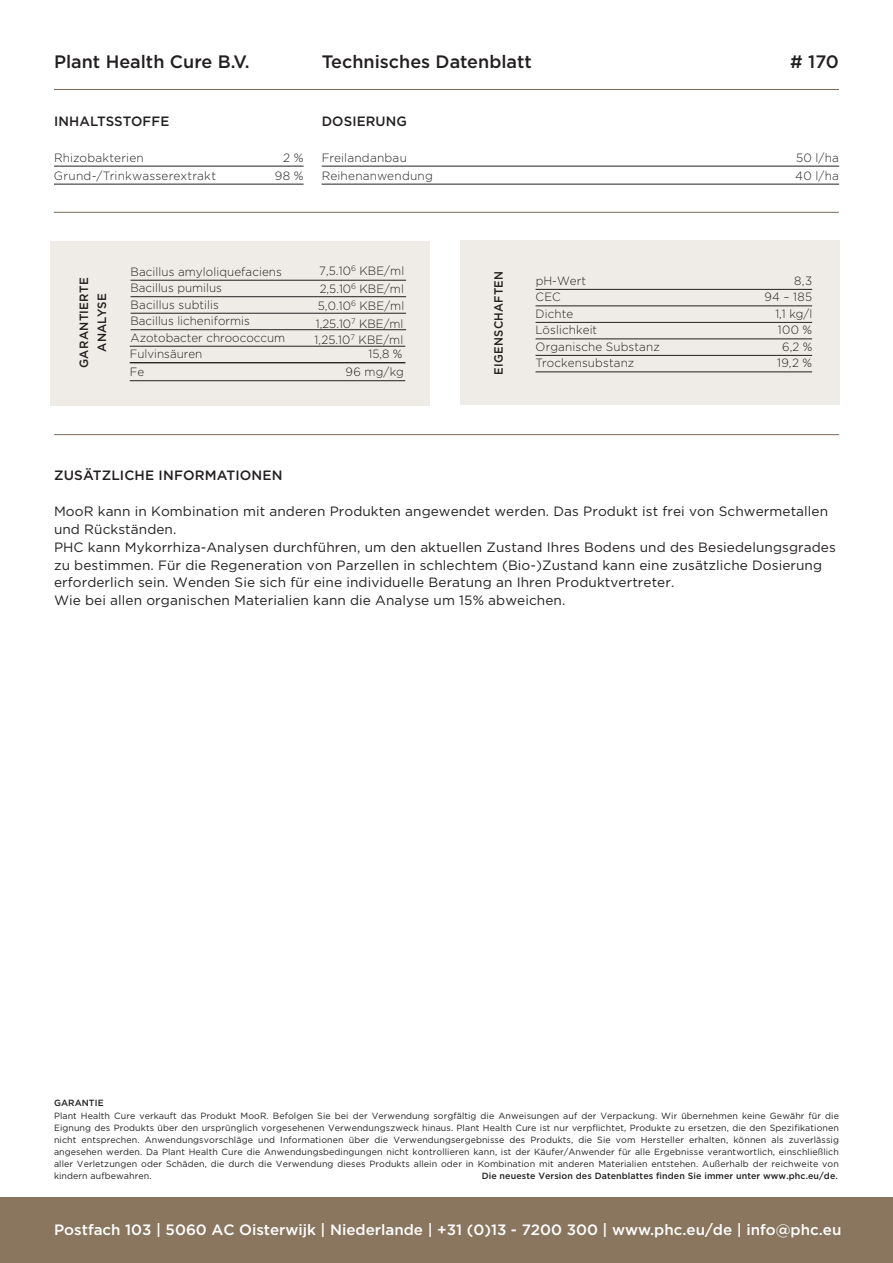
<style>
.page{position:relative;width:893px;height:1263px;background:#fff}
.page>*{position:absolute;margin:0;border:0;box-sizing:border-box;transform-origin:0 0}
.t1{font:500 18px "Gotham";color:#231f20}
.t2{font:500 15px "Gotham";color:#fff}
.t3{font:13.5px/18px "Gotham";letter-spacing:.005em;color:#231f20}
.t4{font:500 13.5px "Gotham";letter-spacing:.01em;color:#231f20}
.t5{font:300 12px/16.5px "Gotham";letter-spacing:.01em;color:#231f20}
.t6{font:500 12px/18px "Gotham";letter-spacing:.02em;color:#231f20;text-align:center}
.t7{font:500 12px "Gotham";letter-spacing:.02em;color:#231f20;scale:.94 1}
.t8{font:9px/12px "Gotham";letter-spacing:.01em;color:#231f20;text-align:justify}
.t9{font:500 9px "Gotham";letter-spacing:.01em;color:#231f20}
</style>
<div class="page">
<div style="left:460px;top:241px;width:380px;height:164px;background:#efece8"></div>
<hr style="left:54px;top:89px;width:785px;height:1px;background:#7c6954">
<div style="left:0;top:1197px;width:893px;height:66px;background:#8a765f"></div>
<hr style="left:54px;top:434px;width:785px;height:1px;background:#7c6954">
<hr style="left:54px;top:166px;width:250px;height:1px;background:#231f20">
<hr style="left:54px;top:184px;width:250px;height:1px;background:#231f20">
<hr style="left:322px;top:166px;width:517px;height:1px;background:#231f20">
<hr style="left:322px;top:184px;width:517px;height:1px;background:#231f20">
<div style="left:50px;top:241px;width:380px;height:164px;background:#efece8"></div>
<hr style="left:131px;top:280px;width:275px;height:1px;background:#231f20">
<hr style="left:131px;top:296px;width:275px;height:1px;background:#231f20">
<hr style="left:131px;top:313px;width:275px;height:1px;background:#231f20">
<hr style="left:131px;top:329px;width:275px;height:1px;background:#231f20">
<hr style="left:130px;top:346px;width:275px;height:1px;background:#231f20">
<hr style="left:536px;top:289px;width:276px;height:1px;background:#231f20">
<hr style="left:536px;top:306px;width:276px;height:1px;background:#231f20">
<hr style="left:536px;top:322px;width:276px;height:1px;background:#231f20">
<hr style="left:536px;top:339px;width:276px;height:1px;background:#231f20">
<hr style="left:536px;top:355px;width:276px;height:1px;background:#231f20">
<hr style="left:536px;top:372px;width:276px;height:1px;background:#231f20">
<hr style="left:54px;top:212px;width:785px;height:1px;background:#7c6954">
<hr style="left:130px;top:362px;width:275px;height:1px;background:#231f20">
<hr style="left:130px;top:380px;width:275px;height:1px;background:#231f20">
<h1 class="t1" style="left:54px;top:50px;width:197px">Plant Health Cure B.V.</h1>
<h1 class="t1" style="left:322px;top:50px;width:212px">Technisches Datenblatt</h1>
<h1 class="t1" style="left:790px;top:50px;width:50px"># 170</h1>
<h3 class="t4" style="left:54px;top:112px;width:117px">INHALTSSTOFFE</h3>
<h3 class="t5" style="left:54px;top:149px;width:91px">Rhizobakterien</h3>
<h3 class="t5" style="left:283px;top:149px;width:22px">2 %</h3>
<h3 class="t5" style="left:54px;top:167px;width:164px">Grund-/Trinkwasserextrakt</h3>
<h3 class="t5" style="left:275px;top:167px;width:30px">98 %</h3>
<h3 class="t4" style="left:322px;top:112px;width:87px">DOSIERUNG</h3>
<h3 class="t5" style="left:322px;top:149px;width:87px">Freilandanbau</h3>
<h3 class="t5" style="left:796px;top:149px;width:45px">50 l/ha</h3>
<h3 class="t5" style="left:322px;top:167px;width:113px">Reihenanwendung</h3>
<h3 class="t5" style="left:795px;top:167px;width:45px">40 l/ha</h3>
<h3 class="t6" style="left:75px;top:368px;width:92px;rotate:-90deg">GARANTIERTE<br>ANALYSE</h3>
<h3 class="t5" style="left:131px;top:263px;width:153px">Bacillus amyloliquefaciens</h3>
<h3 class="t5" style="left:319px;top:262px;width:87px">7,5.10<sup>6</sup> KBE/ml</h3>
<h3 class="t5" style="left:131px;top:279px;width:93px">Bacillus pumilus</h3>
<h3 class="t5" style="left:320px;top:280px;width:86px">2,5.10<sup>6</sup> KBE/ml</h3>
<h3 class="t5" style="left:131px;top:296px;width:90px">Bacillus subtilis</h3>
<h3 class="t5" style="left:318px;top:297px;width:88px">5,0.10<sup>6</sup> KBE/ml</h3>
<h3 class="t5" style="left:131px;top:312px;width:156px">Bacillus licheniformis<br>Azotobacter chroococcum</h3>
<h3 class="t5" style="left:315px;top:315px;width:90px">1,25.10<sup>7</sup> KBE/ml<br>1,25.10<sup>7</sup> KBE/ml</h3>
<h3 class="t5" style="left:130px;top:345px;width:74px">Fulvinsäuren</h3>
<h3 class="t5" style="left:369px;top:345px;width:36px">15,8 %</h3>
<h3 class="t5" style="left:130px;top:363px;width:16px">Fe</h3>
<h3 class="t5" style="left:346px;top:363px;width:60px">96 mg/kg</h3>
<h3 class="t7" style="left:491px;top:375px;width:112px;rotate:-90deg">EIGENSCHAFTEN</h3>
<h3 class="t5" style="left:536px;top:272px;width:52px">pH-Wert</h3>
<h3 class="t5" style="left:794px;top:272px;width:20px">8,3</h3>
<h3 class="t5" style="left:536px;top:289px;width:27px">CEC</h3>
<h3 class="t5" style="left:764px;top:289px;width:49px">94 – 185</h3>
<h3 class="t5" style="left:535px;top:305px;width:63px">Dichte<br>Löslichkeit</h3>
<h3 class="t5" style="left:775px;top:305px;width:38px">1,1 kg/l</h3>
<h3 class="t5" style="left:778px;top:322px;width:36px">100 %</h3>
<h3 class="t5" style="left:535px;top:338px;width:126px">Organische Substanz</h3>
<h3 class="t5" style="left:782px;top:338px;width:32px">6,2 %</h3>
<h3 class="t5" style="left:535px;top:355px;width:100px">Trockensubstanz</h3>
<h3 class="t5" style="left:777px;top:355px;width:37px">19,2 %</h3>
<h3 class="t4" style="left:54px;top:466px;width:230px">ZUSÄTZLICHE INFORMATIONEN</h3>
<p class="t3" style="left:54px;top:501px;width:783px">MooR kann in Kombination mit anderen Produkten angewendet werden. Das Produkt ist frei von Schwermetallen und Rückständen.<br>PHC kann Mykorrhiza-Analysen durchführen, um den aktuellen Zustand Ihres Bodens und des Besiedelungsgrades zu bestimmen. Für die Regeneration von Parzellen in schlechtem (Bio-)Zustand kann eine zusätzliche Dosierung erforderlich sein. Wenden Sie sich für eine individuelle Beratung an Ihren Produktvertreter.<br>Wie bei allen organischen Materialien kann die Analyse um 15% abweichen.</p>
<p class="t9" style="left:54px;top:1097px;width:51px">GARANTIE</p>
<p class="t8" style="left:54px;top:1109px;width:786px">Plant Health Cure verkauft das Produkt MooR. Befolgen Sie bei der Verwendung sorgfältig die Anweisungen auf der Verpackung. Wir übernehmen keine Gewähr für die Eignung des Produkts über den ursprünglich vorgesehenen Verwendungszweck hinaus. Plant Health Cure ist nur verpflichtet, Produkte zu ersetzen, die den Spezifikationen nicht entsprechen. Anwendungsvorschläge und Informationen über die Verwendungsergebnisse des Produkts, die Sie vom Hersteller erhalten, können als zuverlässig angesehen werden. Da Plant Health Cure die Anwendungsbedingungen nicht kontrollieren kann, ist der Käufer/Anwender für alle Ergebnisse verantwortlich, einschließlich aller Verletzungen oder Schäden, die durch die Verwendung dieses Produkts allein oder in Kombination mit anderen Materialien entstehen. Außerhalb der reichweite von kindern aufbewahren.</p>
<p class="t9" style="left:482px;top:1169px;width:358px">Die neueste Version des Datenblattes finden Sie immer unter www.phc.eu/de.</p>
<h2 class="t2" style="left:54px;top:1220px;width:789px">Postfach 103 | 5060 AC Oisterwijk | Niederlande | +31 (0)13 - 7200 300 | www.phc.eu/de | info@phc.eu</h2>
</div>
